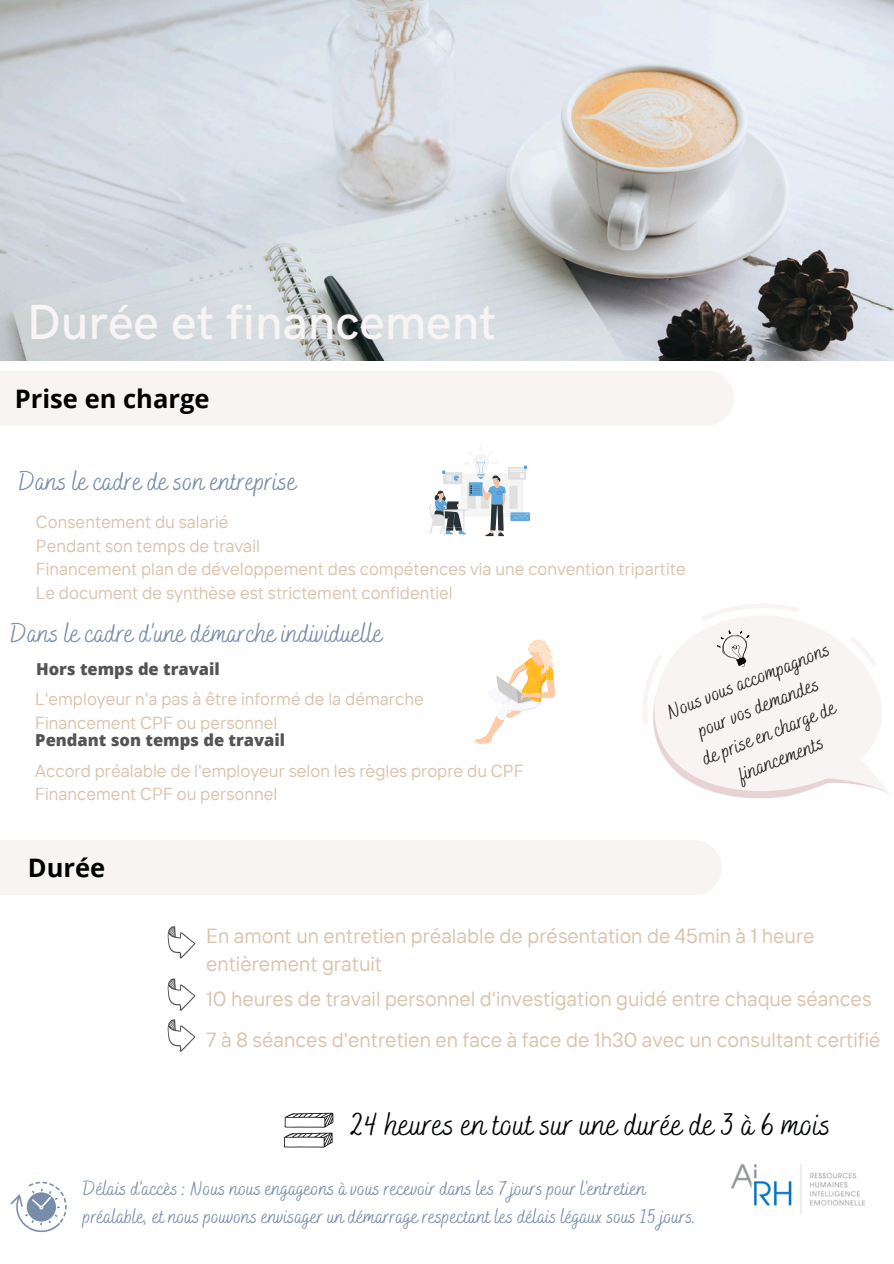
<style>
.page{position:relative;width:894px;height:1264px;background:#fff}
.page>*{position:absolute;margin:0;border:0;box-sizing:border-box;transform-origin:0 0}
.t1{font:500 49.5px "HK Grotesk";color:#f9f4f4}
.t2{font:32.55px "Bakerie Smooth";color:#040606}
.t3{font:27px "Bakerie Smooth";color:#788da9}
.t4{font:700 25.5px "Open Sans";color:#000}
.t5{font:20.7px/28px "Bakerie Smooth";color:#1d1d1b;text-align:center}
.t6{font:20.4px/28.2px "TT Interphases";color:#dac4ad}
.t7{font:20.4px/28.2px "Bakerie Smooth";color:#788da9}
.t8{font:17.4px "TT Interphases";color:#dac4ad}
.t9{font:800 16.5px "Open Sans";color:#545454}
</style>
<div class="page">
<img style="left:0;top:0;width:893px;height:360px">
<img style="left:731px;top:1164px;width:133px;height:49px">
<svg style="left:429px;top:460px;width:101px;height:76px"></svg>
<svg style="left:475px;top:639px;width:80px;height:104px"></svg>
<div style="left:0;top:841px;width:721px;height:54px;background:#f9f4f4"></div>
<svg style="left:168px;top:978px;width:27px;height:32px"></svg>
<svg style="left:168px;top:1019px;width:27px;height:32px"></svg>
<svg style="left:284px;top:1112px;width:49px;height:35px"></svg>
<svg style="left:168px;top:926px;width:27px;height:32px"></svg>
<div style="left:0;top:371px;width:734px;height:54px;background:#f9f4f4"></div>
<svg style="left:643px;top:680px;width:5px;height:45px"></svg>
<svg style="left:648px;top:604px;width:240px;height:191px;fill:#f9f4f4"></svg>
<svg style="left:716px;top:630px;width:33px;height:37px"></svg>
<svg style="left:11px;top:1181px;width:56px;height:52px"></svg>
<p class="t1" style="left:27px;top:294px;width:471px">Durée et financement</p>
<p class="t4" style="left:15px;top:380px;width:196px">Prise en charge</p>
<p class="t3" style="left:19px;top:465px;width:279px">Dans le cadre de son entreprise</p>
<p class="t8" style="left:36px;top:510px;width:194px">Consentement du salarié</p>
<p class="t8" style="left:36px;top:534px;width:225px">Pendant son temps de travail</p>
<p class="t8" style="left:36px;top:557px;width:651px">Financement plan de développement des compétences via une convention tripartite</p>
<p class="t8" style="left:36px;top:581px;width:418px">Le document de synthèse est strictement confidentiel</p>
<h5 class="t3" style="left:11px;top:617px;width:373px">Dans le cadre d'une démarche individuelle</h5>
<h4 class="t9" style="left:36px;top:657px;width:185px">Hors temps de travail</h4>
<p class="t5" style="left:662px;top:701px;width:175px;rotate:-22deg">Nous vous accompagnons pour vos demandes<br>de prise en charge de financements</p>
<p class="t8" style="left:35px;top:687px;width:390px">L'employeur n'a pas à être informé de la démarche</p>
<h1 class="t8" style="left:35px;top:711px;width:243px">Financement CPF ou personnel</h1>
<h3 class="t9" style="left:35px;top:728px;width:251px">Pendant son temps de travail</h3>
<p class="t8" style="left:35px;top:759px;width:490px">Accord préalable de l'employeur selon les règles propre du CPF</p>
<h4 class="t8" style="left:35px;top:783px;width:243px">Financement CPF ou personnel</h4>
<p class="t4" style="left:28px;top:850px;width:79px">Durée</p>
<h6 class="t6" style="left:206px;top:921px;width:610px">En amont un entretien préalable de présentation de 45min à 1 heure entièrement gratuit</h6>
<h6 class="t6" style="left:206px;top:984px;width:666px">10 heures de travail personnel d'investigation guidé entre chaque séances</h6>
<p class="t6" style="left:206px;top:1025px;width:675px">7 à 8 séances d'entretien en face à face de 1h30 avec un consultant certifié</p>
<p class="t2" style="left:350px;top:1105px;width:482px">24 heures en tout sur une durée de 3 à 6 mois</p>
<h3 class="t7" style="left:83px;top:1175px;width:614px">Délais d'accès : Nous nous engageons à vous recevoir dans les 7 jours pour l'entretien préalable, et nous pouvons envisager un démarrage respectant les délais légaux sous 15 jours.</h3>
</div>
